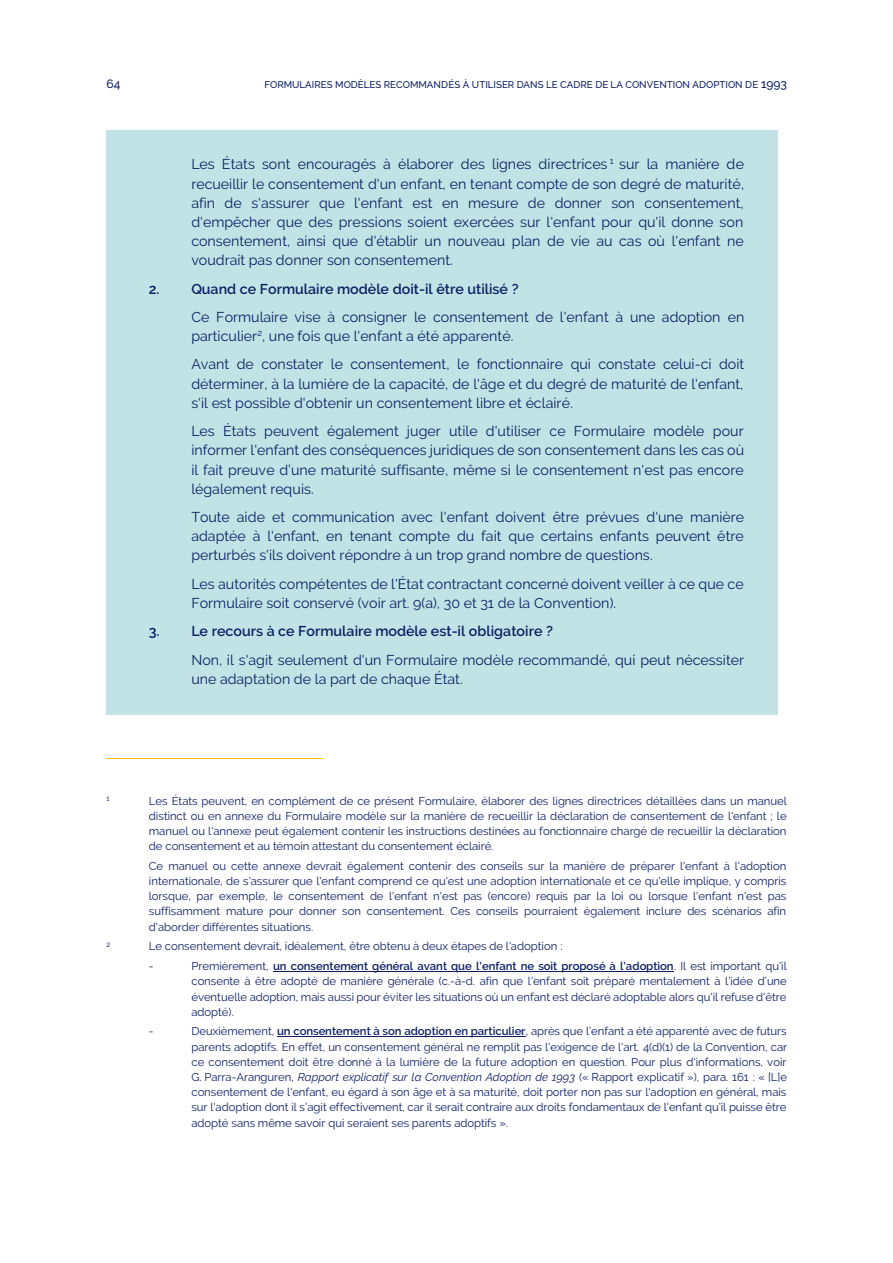
<style>
.page{position:relative;width:893px;height:1263px;background:#fff}
.page>*{position:absolute;margin:0;border:0;box-sizing:border-box;transform-origin:0 0}
.t1{font:14.25px/19.2px "Raleway";color:#0d1e63;text-align:justify}
.t2{font:600 14.25px "Raleway";color:#0d1e63}
.t3{font:500 12px "Raleway";color:#0d1e63}
.t4{font:11.4px/15.1px "Raleway";color:#0d1e63;text-align:justify}
.t5{font:500 9.75px "Raleway";letter-spacing:.005em;color:#0d1e63}
.t6{font:7.5px "Raleway";color:#0d1e63}
.s1{font-size:12px}
.s2{font-weight:600}
.s3{font-style:italic}
</style>
<div class="page">
<div style="left:106px;top:130px;width:672px;height:585px;background:#c1e3e5"></div>
<hr style="left:106px;top:758px;width:216px;height:1px;background:#ffc000">
<hr style="left:273px;top:971px;width:401px;height:1px;background:#0d1e63">
<hr style="left:277px;top:1036px;width:249px;height:1px;background:#0d1e63">
<p class="t3" style="left:106px;top:77px;width:16px">64</p>
<p class="t5" style="left:264px;top:79px;width:524px">FORMULAIRES MODÈLES RECOMMANDÉS À UTILISER DANS LE CADRE DE LA CONVENTION ADOPTION DE <span class="s1">1993</span></p>
<p class="t1" style="left:191px;top:155px;width:554px">Les États sont encouragés à élaborer des lignes directrices <sup>1</sup> sur la manière de recueillir le consentement d'un enfant, en tenant compte de son degré de maturité, afin de s'assurer que l'enfant est en mesure de donner son consentement, d'empêcher que des pressions soient exercées sur l'enfant pour qu'il donne son consentement, ainsi que d'établir un nouveau plan de vie au cas où l'enfant ne voudrait pas donner son consentement.</p>
<p class="t2" style="left:149px;top:280px;width:371px">2. Quand ce Formulaire modèle doit-il être utilisé ?</p>
<p class="t1" style="left:191px;top:307px;width:555px">Ce Formulaire vise à consigner le consentement de l'enfant à une adoption en particulier<sup>2</sup>, une fois que l'enfant a été apparenté.</p>
<p class="t1" style="left:191px;top:355px;width:555px">Avant de constater le consentement, le fonctionnaire qui constate celui-ci doit déterminer, à la lumière de la capacité, de l'âge et du degré de maturité de l'enfant, s'il est possible d'obtenir un consentement libre et éclairé.</p>
<p class="t1" style="left:191px;top:421px;width:554px">Les États peuvent également juger utile d'utiliser ce Formulaire modèle pour informer l'enfant des conséquences juridiques de son consentement dans les cas où il fait preuve d’une maturité suffisante, même si le consentement n'est pas encore légalement requis.</p>
<p class="t1" style="left:191px;top:507px;width:554px">Toute aide et communication avec l'enfant doivent être prévues d'une manière adaptée à l'enfant, en tenant compte du fait que certains enfants peuvent être perturbés s'ils doivent répondre à un trop grand nombre de questions.</p>
<p class="t1" style="left:191px;top:574px;width:554px">Les autorités compétentes de l'État contractant concerné doivent veiller à ce que ce<br>Formulaire soit conservé (voir art. 9(a), 30 et 31 de la Convention).</p>
<p class="t2" style="left:149px;top:623px;width:406px">3. Le recours à ce Formulaire modèle est-il obligatoire ?</p>
<p class="t1" style="left:191px;top:650px;width:554px">Non, il s'agit seulement d'un Formulaire modèle recommandé, qui peut nécessiter une adaptation de la part de chaque État.</p>
<p class="t6" style="left:106px;top:794px;width:5px">1</p>
<p class="t4" style="left:149px;top:793px;width:640px">Les États peuvent, en complément de ce présent Formulaire, élaborer des lignes directrices détaillées dans un manuel distinct ou en annexe du Formulaire modèle sur la manière de recueillir la déclaration de consentement de l'enfant ; le manuel ou l'annexe peut également contenir les instructions destinées au fonctionnaire chargé de recueillir la déclaration de consentement et au témoin attestant du consentement éclairé.</p>
<p class="t4" style="left:149px;top:858px;width:639px">Ce manuel ou cette annexe devrait également contenir des conseils sur la manière de préparer l'enfant à l'adoption internationale, de s'assurer que l'enfant comprend ce qu'est une adoption internationale et ce qu'elle implique, y compris lorsque, par exemple, le consentement de l'enfant n'est pas (encore) requis par la loi ou lorsque l'enfant n'est pas suffisamment mature pour donner son consentement. Ces conseils pourraient également inclure des scénarios afin d'aborder différentes situations.</p>
<p class="t6" style="left:106px;top:939px;width:5px">2</p>
<p class="t4" style="left:149px;top:939px;width:415px">Le consentement devrait, idéalement, être obtenu à deux étapes de l'adoption :</p>
<p class="t4" style="left:149px;top:958px;width:6px">-</p>
<p class="t4" style="left:191px;top:958px;width:597px">Premièrement, <span class="s2">un consentement général avant que l'enfant ne soit proposé à l'adoption</span>. Il est important qu'il consente à être adopté de manière générale (c.-à-d. afin que l'enfant soit préparé mentalement à l’idée d’une éventuelle adoption, mais aussi pour éviter les situations où un enfant est déclaré adoptable alors qu'il refuse d'être adopté).</p>
<p class="t4" style="left:149px;top:1024px;width:6px">-</p>
<p class="t4" style="left:191px;top:1024px;width:597px">Deuxièmement, <span class="s2">un consentement à son adoption en particulier</span>, après que l’enfant a été apparenté avec de futurs parents adoptifs. En effet, un consentement général ne remplit pas l'exigence de l'art. 4(d)(1) de la Convention, car ce consentement doit être donné à la lumière de la future adoption en question. Pour plus d'informations, voir G. Parra-Aranguren, <span class="s3">Rapport explicatif sur la Convention Adoption de 1993</span> (« Rapport explicatif »), para. 161 : « [L]e consentement de l'enfant, eu égard à son âge et à sa maturité, doit porter non pas sur l'adoption en général, mais sur l'adoption dont il s’agit effectivement, car il serait contraire aux droits fondamentaux de l'enfant qu’il puisse être adopté sans même savoir qui seraient ses parents adoptifs ».</p>
</div>
